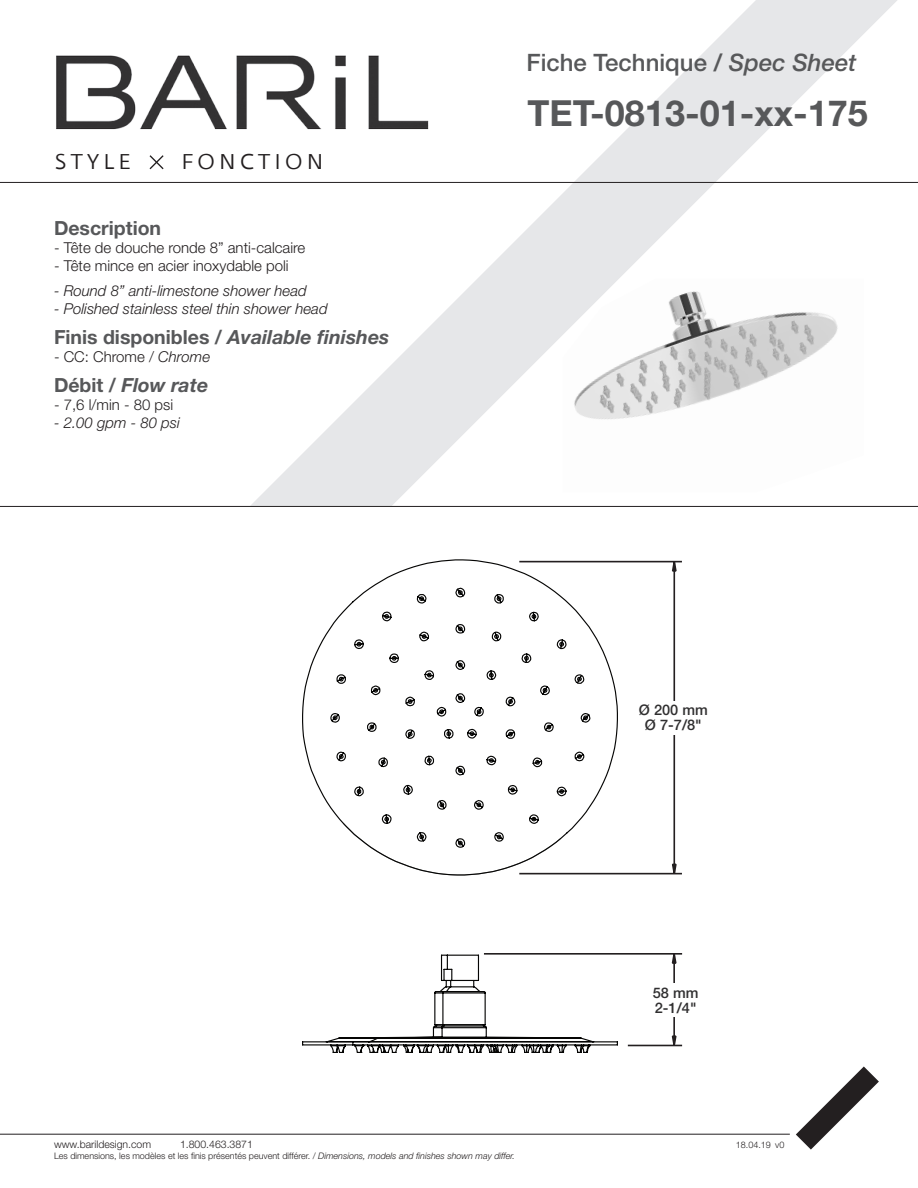
<style>
.page{position:relative;width:918px;height:1188px;background:#fff}
.page>*{position:absolute;margin:0;border:0;box-sizing:border-box;transform-origin:0 0}
.t1{font:700 36px "Helvetica Neue LT Std";color:#57585a}
.t2{font:500 24px "Helvetica Neue LT Std";color:#57585a}
.t3{font:21.3px "Fedra Sans Greek Book TF";letter-spacing:.2em;color:#231f20}
.t4{font:700 19.5px "Helvetica Neue LT Std";color:#57585a}
.t5{font:italic 700 19.5px "Helvetica Neue LT Std";color:#57585a}
.t6{font:300 15px "Helvetica Neue LT Std";color:#231f20}
.t7{font:italic 300 15px "Helvetica Neue LT Std";color:#231f20}
.t8{font:500 14.55px/15.1px "Helvetica Neue LT Std";color:#302f30}
.t9{font:300 10.5px "Helvetica Neue LT Std";color:#231f20}
.t10{font:300 9px "Helvetica Neue LT Std";color:#231f20}
.s1{font-style:italic}
.s2{font-style:normal}
</style>
<div class="page">
<svg style="left:250px;top:0;width:648px;height:506px"></svg>
<img style="left:54px;top:54px;width:378px;height:128px">
<svg style="left:148px;top:154px;width:17px;height:17px"></svg>
<hr style="left:0;top:182px;width:918px;height:1px;background:#231f20">
<hr style="left:0;top:506px;width:918px;height:1px;background:#231f20">
<hr style="left:0;top:1134px;width:790px;height:1px;background:#231f20">
<svg style="left:796px;top:1066px;width:83px;height:84px"></svg>
<svg style="left:302px;top:559px;width:317px;height:317px"></svg>
<svg style="left:302px;top:954px;width:316px;height:99px"></svg>
<svg style="left:671px;top:1035px;width:7px;height:12px"></svg>
<svg style="left:671px;top:955px;width:6px;height:9px"></svg>
<hr style="left:628px;top:1045px;width:54px;height:1px;background:#231f20">
<hr style="left:484px;top:953px;width:198px;height:2px;background:#231f20">
<hr style="left:673px;top:963px;width:2px;height:78px;background:#231f20">
<div style="left:645px;top:984px;width:60px;height:33px;background:#fff"></div>
<svg style="left:675px;top:683px;width:1px;height:59px"></svg>
<svg style="left:671px;top:560px;width:7px;height:13px"></svg>
<svg style="left:671px;top:863px;width:7px;height:12px"></svg>
<hr style="left:519px;top:873px;width:163px;height:1px;background:#231f20">
<hr style="left:519px;top:561px;width:163px;height:1px;background:#231f20">
<hr style="left:673px;top:562px;width:2px;height:312px;background:#231f20">
<div style="left:643px;top:701px;width:60px;height:33px;background:#fff"></div>
<img style="left:563px;top:279px;width:301px;height:213px">
<h2 class="t2" style="left:526px;top:48px;width:331px">Fiche Technique / <span class="s1">Spec Sheet</span></h2>
<h3 class="t3" style="left:55px;top:151px;width:77px">STYLE</h3>
<h3 class="t3" style="left:181px;top:151px;width:144px">FONCTION</h3>
<p class="t4" style="left:54px;top:216px;width:109px">Description</p>
<p class="t6" style="left:54px;top:238px;width:253px">- Tête de douche ronde 8” anti-calcaire</p>
<p class="t6" style="left:54px;top:256px;width:236px">- Tête mince en acier inoxydable poli</p>
<p class="t7" style="left:54px;top:282px;width:254px">- Round 8” anti-limestone shower head</p>
<p class="t7" style="left:54px;top:300px;width:275px">- Polished stainless steel thin shower head</p>
<p class="t4" style="left:54px;top:325px;width:337px">Finis disponibles / <span class="s1">Available finishes</span></p>
<p class="t6" style="left:54px;top:348px;width:158px">- CC: Chrome / <span class="s1">Chrome</span></p>
<p class="t5" style="left:54px;top:373px;width:156px"><span class="s2">Débit /</span> Flow rate</p>
<p class="t6" style="left:54px;top:396px;width:121px">- 7,6 l/min - 80 psi</p>
<p class="t7" style="left:54px;top:414px;width:127px">- 2.00 gpm - 80 psi</p>
<p class="t1" style="left:528px;top:91px;width:342px">TET-0813-01-xx-175</p>
<p class="t8" style="left:639px;top:702px;width:70px;text-align:center">Ø 200 mm<br>Ø 7-7/8"</p>
<p class="t8" style="left:653px;top:985px;width:47px">58 mm<br>2-1/4"</p>
<p class="t9" style="left:54px;top:1138px;width:99px">www.barildesign.com</p>
<p class="t9" style="left:180px;top:1138px;width:74px">1.800.463.3871</p>
<p class="t10" style="left:736px;top:1139px;width:37px">18.04.19</p>
<p class="t10" style="left:54px;top:1150px;width:463px">Les dimensions, les modèles et les finis présentés peuvent différer. / <span class="s1">Dimensions, models and finishes shown may differ.</span></p>
<p class="t10" style="left:775px;top:1140px;width:11px">v0</p>
</div>
